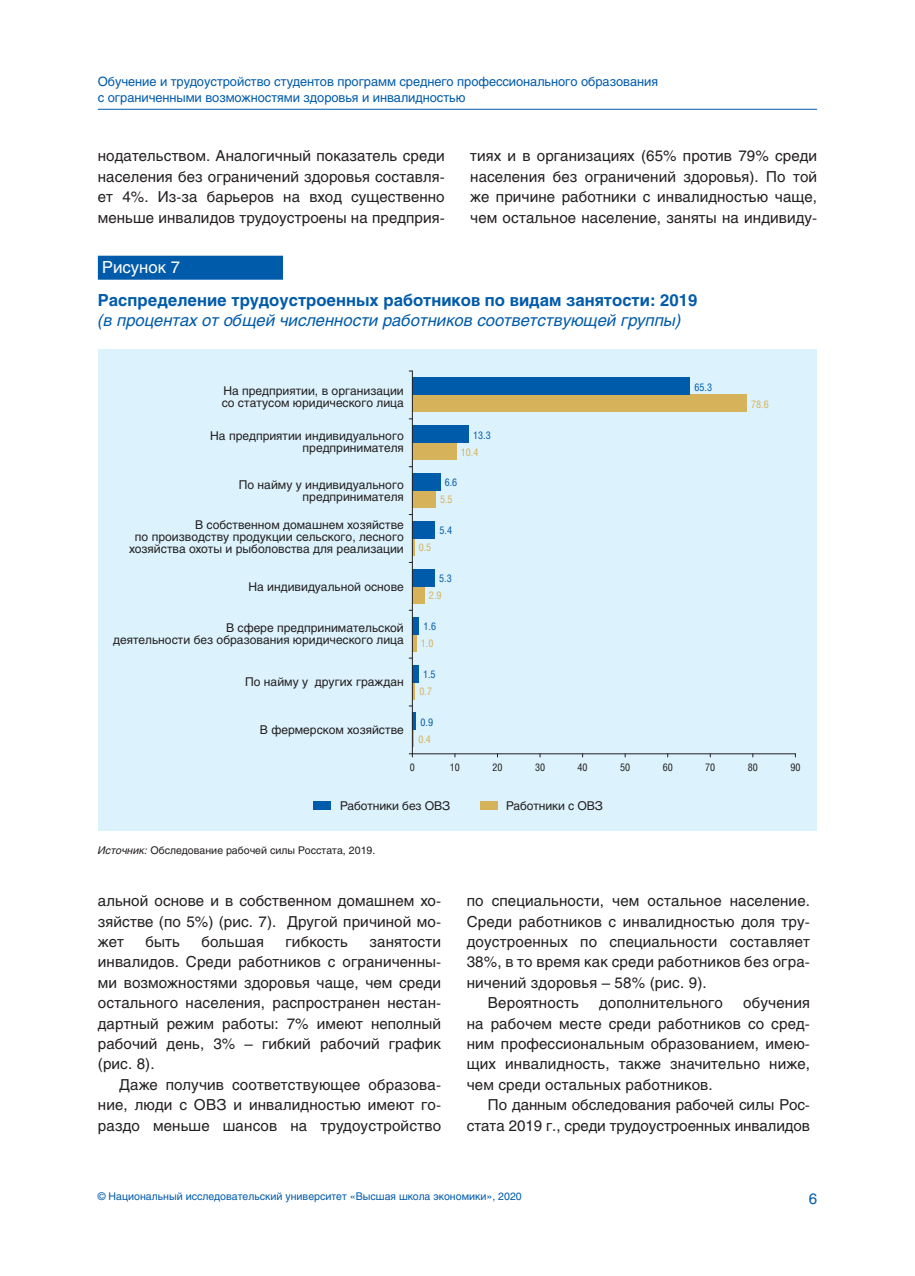
<style>
.page{position:relative;width:915px;height:1276px;background:#fff}
.page>*{position:absolute;margin:0;border:0;box-sizing:border-box;transform-origin:0 0}
.t1{font:italic 16.5px "Helios";color:#015bab}
.t2{font:700 16.5px "Helios";color:#015bab}
.t3{font:16.5px "Helios";color:#fff}
.t4{font:15px/20.4px "Helios";letter-spacing:.01em;color:#231f20;text-align:justify}
.t5{font:15px "Helios";color:#015bab}
.t6{font:12.75px/16.5px "Helios";letter-spacing:-.005em;color:#015bab}
.t7{font:12px/12px "Helios";color:#231f20;text-align:right}
.t8{font:10.5px "Helios";color:#015bab}
.t9{font:10.5px "Helios";color:#231f20}
.t10{font:10.5px "Helios Cond";color:#015bab}
.t11{font:10.5px "Helios Cond";color:#d6b25b}
.t12{font:10.5px "Helios Cond";color:#231f20}
.s1{font-style:italic}
</style>
<div class="page">
<hr style="left:98px;top:109px;width:718px;height:1px;background:#015bab">
<div style="left:98px;top:256px;width:185px;height:24px;background:#015bab"></div>
<div style="left:99px;top:349px;width:717px;height:481px;background:#dcf2fc"></div>
<svg style="left:413px;top:730px;width:1px;height:17px"></svg>
<hr style="left:412px;top:713px;width:4px;height:17px;background:#015bab">
<hr style="left:412px;top:682px;width:3px;height:17px;background:#d6b25b">
<div style="left:412px;top:665px;width:6px;height:17px;background:#015bab"></div>
<hr style="left:412px;top:634px;width:4px;height:17px;background:#d6b25b">
<div style="left:412px;top:617px;width:7px;height:17px;background:#015bab"></div>
<div style="left:412px;top:586px;width:12px;height:17px;background:#d6b25b"></div>
<div style="left:412px;top:569px;width:23px;height:17px;background:#015bab"></div>
<svg style="left:413px;top:538px;width:1px;height:17px"></svg>
<div style="left:412px;top:521px;width:23px;height:17px;background:#015bab"></div>
<div style="left:412px;top:490px;width:23px;height:17px;background:#d6b25b"></div>
<div style="left:412px;top:473px;width:28px;height:17px;background:#015bab"></div>
<div style="left:412px;top:443px;width:44px;height:17px;background:#d6b25b"></div>
<div style="left:412px;top:426px;width:57px;height:17px;background:#015bab"></div>
<div style="left:412px;top:395px;width:334px;height:17px;background:#d6b25b"></div>
<div style="left:412px;top:378px;width:278px;height:17px;background:#015bab"></div>
<hr style="left:412px;top:371px;width:1px;height:383px;background:#231f20">
<hr style="left:412px;top:753px;width:383px;height:1px;background:#231f20">
<div style="left:480px;top:801px;width:17px;height:8px;background:#d6b25b"></div>
<div style="left:313px;top:801px;width:17px;height:8px;background:#015bab"></div>
<p class="t6" style="left:98px;top:72px;width:561px">Обучение и трудоустройство студентов программ среднего профессионального образования с ограниченными возможностями здоровья и инвалидностью</p>
<p class="t4" style="left:98px;top:145px;width:348px">нодательством. Аналогичный показатель среди населения без ограничений здоровья составля&shy;ет 4%. Из-за барьеров на вход существенно меньше инвалидов трудоустроены на предприя-</p>
<p class="t4" style="left:470px;top:145px;width:348px">тиях и в организациях (65% против 79% среди населения без ограничений здоровья). По той же причине работники с инвалидностью чаще, чем остальное население, заняты на индивиду-</p>
<p class="t3" style="left:102px;top:256px;width:79px">Рисунок 7</p>
<p class="t2" style="left:98px;top:290px;width:600px">Распределение трудоустроенных работников по видам занятости: 2019</p>
<p class="t1" style="left:98px;top:310px;width:585px">(в процентах от общей численности работников соответствующей группы)</p>
<p class="t7" style="left:222px;top:384px;width:183px;text-align:left">На предприятии, в организации со статусом юридического лица</p>
<p class="t7" style="left:210px;top:429px;width:195px">На предприятии индивидуального предпринимателя</p>
<p class="t7" style="left:239px;top:478px;width:166px">По найму у индивидуального предпринимателя</p>
<p class="t7" style="left:129px;top:518px;width:276px">В собственном домашнем хозяйстве<br>по производству продукции сельского, лесного хозяйства охоты и рыболовства для реализации</p>
<p class="t7" style="left:248px;top:580px;width:157px">На индивидуальной основе</p>
<p class="t7" style="left:113px;top:622px;width:292px">В сфере предпринимательской<br>деятельности без образования юридического лица</p>
<p class="t7" style="left:245px;top:675px;width:160px">По найму у других граждан</p>
<p class="t7" style="left:260px;top:723px;width:145px">В фермерском хозяйстве</p>
<p class="t10" style="left:473px;top:428px;width:19px">13.3</p>
<p class="t11" style="left:460px;top:445px;width:19px">10.4</p>
<p class="t10" style="left:444px;top:476px;width:14px">6.6</p>
<p class="t11" style="left:440px;top:493px;width:14px">5.5</p>
<p class="t11" style="left:418px;top:541px;width:14px">0.5</p>
<p class="t10" style="left:439px;top:524px;width:14px">5.4</p>
<p class="t10" style="left:439px;top:572px;width:14px">5.3</p>
<p class="t11" style="left:429px;top:589px;width:14px">2.9</p>
<p class="t10" style="left:423px;top:620px;width:14px">1.6</p>
<p class="t11" style="left:421px;top:637px;width:14px">1.0</p>
<p class="t10" style="left:423px;top:667px;width:14px">1.5</p>
<p class="t11" style="left:419px;top:684px;width:14px">0.7</p>
<p class="t10" style="left:420px;top:715px;width:14px">0.9</p>
<p class="t11" style="left:418px;top:732px;width:14px">0.4</p>
<p class="t10" style="left:694px;top:380px;width:19px">65.3</p>
<p class="t11" style="left:750px;top:397px;width:19px">78.6</p>
<p class="t12" style="left:409px;top:760px;width:7px">0</p>
<p class="t12" style="left:449px;top:760px;width:12px">10</p>
<p class="t12" style="left:492px;top:760px;width:12px">20</p>
<p class="t12" style="left:535px;top:760px;width:12px">30</p>
<p class="t12" style="left:577px;top:760px;width:12px">40</p>
<p class="t12" style="left:620px;top:760px;width:12px">50</p>
<p class="t12" style="left:662px;top:760px;width:12px">60</p>
<p class="t12" style="left:705px;top:760px;width:12px">70</p>
<p class="t12" style="left:747px;top:760px;width:12px">80</p>
<p class="t12" style="left:790px;top:760px;width:12px">90</p>
<p class="t7" style="left:340px;top:799px;width:112px">Работники без ОВЗ</p>
<p class="t7" style="left:506px;top:799px;width:99px">Работники с ОВЗ</p>
<p class="t9" style="left:98px;top:843px;width:279px"><span class="s1">Источник:</span> Обследование рабочей силы Росстата, 2019.</p>
<p class="t4" style="left:98px;top:890px;width:344px">альной основе и в собственном домашнем хо&shy;зяйстве (по 5%) (рис. 7). Другой причиной мо&shy;жет</p>
<p class="t4" style="left:466px;top:890px;width:345px">по специальности, чем остальное население.</p>
<p class="t4" style="left:466px;top:910px;width:345px">Среди работников с инвалидностью доля тру-</p>
<p class="t4" style="left:466px;top:931px;width:345px">доустроенных по специальности составляет</p>
<p class="t4" style="left:466px;top:951px;width:344px">38%, в то время как среди работников без огра-</p>
<p class="t4" style="left:466px;top:972px;width:241px">ничений здоровья – 58% (рис. 9).</p>
<p class="t4" style="left:488px;top:992px;width:92px">Вероятность</p>
<p class="t4" style="left:598px;top:992px;width:125px">дополнительного</p>
<p class="t4" style="left:145px;top:931px;width:36px">быть</p>
<p class="t4" style="left:201px;top:931px;width:64px">большая</p>
<p class="t4" style="left:285px;top:931px;width:64px">гибкость</p>
<p class="t4" style="left:98px;top:931px;width:345px;text-indent:271px">занятости инвалидов. Среди работников с ограниченны&shy;ми возможностями здоровья чаще, чем среди остального населения, распространен нестан&shy;дартный режим работы: 7% имеют неполный рабочий день, 3% – гибкий рабочий график (рис. 8).</p>
<p class="t4" style="left:98px;top:1074px;width:345px;text-indent:21px">Даже получив соответствующее образова&shy;ние, люди с ОВЗ и инвалидностью имеют го&shy;раздо меньше шансов на трудоустройство</p>
<p class="t4" style="left:466px;top:992px;width:344px;text-indent:276px">обучения на рабочем месте среди работников со сред&shy;ним профессиональным образованием, имею&shy;щих инвалидность, также значительно ниже, чем среди остальных работников.</p>
<p class="t4" style="left:466px;top:1094px;width:345px;text-align:right">По данным обследования рабочей силы Рос&shy;стата 2019 г., среди трудоустроенных инвалидов</p>
<p class="t8" style="left:98px;top:1190px;width:425px">© Национальный исследовательский университет «Высшая школа экономики», 2020</p>
<p class="t5" style="left:808px;top:1188px;width:10px">6</p>
</div>
